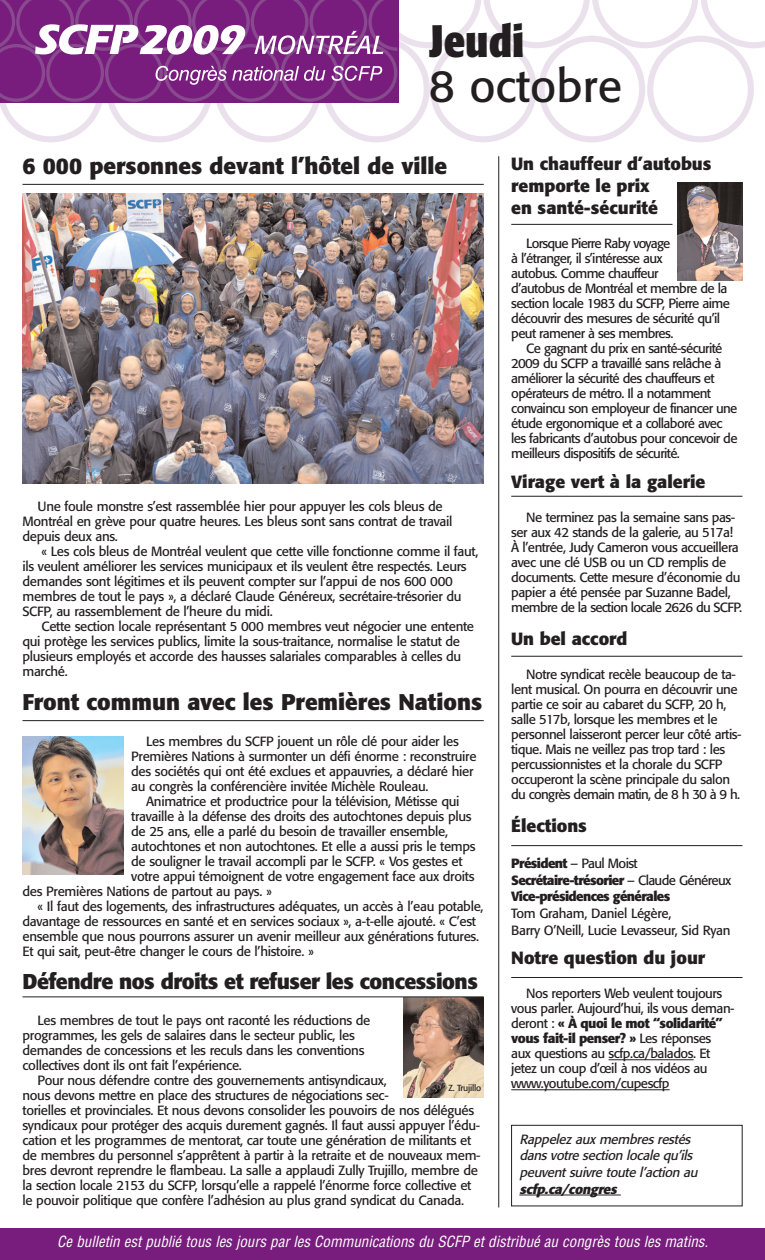
<style>
.page{position:relative;width:765px;height:1260px;background:#fff}
.page>*{position:absolute;margin:0;border:0;box-sizing:border-box;transform-origin:0 0}
.t1{font:45px "Formata";color:#231f20}
.t2{font:700 condensed 45px "Formata";color:#231f20}
.t3{font:700 22.5px "Formata";color:#231f20}
.t4{font:700 21.25px "Formata";letter-spacing:-.025em;color:#231f20}
.t5{font:700 17.5px/22.1px "Formata";color:#231f20}
.t6{font:italic condensed 15px "Helvetica";color:#fff}
.t7{font:13.25px/15px "Formata";letter-spacing:-.025em;color:#231f20}
.t8{font:13.25px/15px "Formata";letter-spacing:-.045em;color:#231f20}
.t9{font:italic 13.25px/16.6px "Formata";color:#231f20}
.t10{font:700 13.25px/16.8px "Formata";letter-spacing:-.045em;color:#231f20}
.t11{font:italic 700 13.25px "Formata";color:#231f20}
.t12{font:8.75px "Formata";letter-spacing:-.025em;color:#231f20}
.s1{font-weight:400}
.s2{font-weight:700}
</style>
<div class="page">
<svg style="left:0;top:0;width:765px;height:143px"></svg>
<svg style="left:0;top:0;width:401px;height:103px;background:#7b2580"></svg>
<svg style="left:156px;top:66px;width:169px;height:19px;background:#99569d"></svg>
<svg style="left:332px;top:66px;width:50px;height:15px"></svg>
<svg style="left:254px;top:31px;width:129px;height:23px"></svg>
<svg style="left:35px;top:24px;width:211px;height:31px"></svg>
<div style="left:1px;top:1229px;width:764px;height:31px;background:#781d7d"></div>
<hr style="left:761px;top:1228px;width:4px;height:32px;background:#781d7d">
<hr style="left:519px;top:1195px;width:102px;height:1px;background:#231f20">
<div style="left:511px;top:1125px;width:231px;height:81px;border:1px solid #231f20"></div>
<hr style="left:498px;top:156px;width:1px;height:1052px;background:#231f20">
<hr style="left:609px;top:1059px;width:85px;height:1px;background:#231f20">
<hr style="left:511px;top:1089px;width:30px;height:1px;background:#231f20">
<hr style="left:541px;top:1089px;width:129px;height:1px;background:#231f20">
<img style="left:22px;top:193px;width:462px;height:291px">
<hr style="left:22px;top:184px;width:462px;height:1px;background:#231f20">
<hr style="left:22px;top:720px;width:462px;height:1px;background:#231f20">
<img style="left:22px;top:736px;width:102px;height:139px">
<img style="left:403px;top:998px;width:81px;height:100px">
<img style="left:678px;top:182px;width:64px;height:99px">
<hr style="left:511px;top:224px;width:161px;height:1px;background:#231f20">
<hr style="left:511px;top:496px;width:231px;height:1px;background:#231f20">
<hr style="left:511px;top:656px;width:231px;height:1px;background:#231f20">
<hr style="left:511px;top:845px;width:231px;height:1px;background:#231f20">
<hr style="left:511px;top:977px;width:231px;height:1px;background:#231f20">
<hr style="left:22px;top:997px;width:462px;height:1px;background:#231f20">
<h1 class="t2" style="left:429px;top:22px;width:97px">Jeudi</h1>
<h1 class="t1" style="left:429px;top:66px;width:195px">8 octobre</h1>
<h3 class="t5" style="left:511px;top:154px;width:202px">Un chauffeur d’autobus remporte le prix<br>en santé-sécurité</h3>
<p class="t8" style="left:511px;top:237px;width:220px;text-indent:15px">Lorsque Pierre Raby voyage<br>à l’étranger, il s’intéresse aux<br>autobus. Comme chauffeur<br>d’autobus de Montréal et membre de la section locale 1983 du SCFP, Pierre aime découvrir des mesures de sécurité qu’il peut ramener à ses membres.</p>
<p class="t8" style="left:511px;top:342px;width:228px;text-indent:15px">Ce gagnant du prix en santé-sécurité 2009 du SCFP a travaillé sans relâche à améliorer la sécurité des chauffeurs et opérateurs de métro. Il a notamment convaincu son employeur de financer une étude ergonomique et a collaboré avec les fabricants d’autobus pour concevoir de meilleurs dispositifs de sécurité.</p>
<h3 class="t5" style="left:511px;top:472px;width:196px">Virage vert à la galerie</h3>
<p class="t7" style="left:511px;top:511px;width:233px;text-indent:15px">Ne terminez pas la semaine sans pas&shy;ser aux 42 stands de la galerie, au 517a!<br>À l’entrée, Judy Cameron vous accueillera avec une clé USB ou un CD remplis de documents. Cette mesure d’économie du papier a été pensée par Suzanne Badel, membre de la section locale 2626 du SCFP.</p>
<h3 class="t5" style="left:511px;top:629px;width:118px">Un bel accord</h3>
<p class="t7" style="left:511px;top:668px;width:232px;text-indent:15px">Notre syndicat recèle beaucoup de ta&shy;lent musical. On pourra en découvrir une partie ce soir au cabaret du SCFP, 20 h, salle 517b, lorsque les membres et le personnel laisseront percer leur côté artis&shy;tique. Mais ne veillez pas trop tard : les percussionnistes et la chorale du SCFP occuperont la scène principale du salon du congrès demain matin, de 8 h 30 à 9 h.</p>
<h3 class="t5" style="left:511px;top:816px;width:77px">Élections</h3>
<p class="t10" style="left:511px;top:856px;width:222px">Président <span class="s1">– Paul Moist<br></span>Secrétaire-trésorier <span class="s1">– Claude Généreux<br></span>Vice-présidences générales</p>
<p class="t7" style="left:511px;top:906px;width:221px;line-height:16.6px">Tom Graham, Daniel Légère,<br>Barry O’Neill, Lucie Levasseur, Sid Ryan</p>
<h3 class="t5" style="left:511px;top:949px;width:196px">Notre question du jour</h3>
<p class="t7" style="left:511px;top:987px;width:225px;text-indent:15px">Nos reporters Web veulent toujours vous parler. Aujourd’hui, ils vous deman&shy;deront : <span class="s2">« À quoi le mot “solidarité” vous fait-il penser? »</span> Les réponses<br>aux questions au scfp.ca/balados. Et jetez un coup d’œil à nos vidéos au</p>
<h2 class="t3" style="left:22px;top:156px;width:426px">6 000 personnes devant l’hôtel de ville</h2>
<p class="t7" style="left:23px;top:500px;width:431px;text-indent:15px">Une foule monstre s’est rassemblée hier pour appuyer les cols bleus de<br>Montréal en grève pour quatre heures. Les bleus sont sans contrat de travail depuis deux ans.</p>
<p class="t7" style="left:23px;top:545px;width:457px;text-indent:19px">« Les cols bleus de Montréal veulent que cette ville fonctionne comme il faut, ils veulent améliorer les services municipaux et ils veulent être respectés. Leurs demandes sont légitimes et ils peuvent compter sur l’appui de nos 600 000 membres de tout le pays », a déclaré Claude Généreux, secrétaire-trésorier du SCFP, au rassemblement de l’heure du midi.</p>
<p class="t7" style="left:23px;top:620px;width:453px;text-indent:19px">Cette section locale représentant 5 000 membres veut négocier une entente qui protège les services publics, limite la sous-traitance, normalise le statut de plusieurs employés et accorde des hausses salariales comparables à celles du marché.</p>
<h2 class="t3" style="left:22px;top:692px;width:461px">Front commun avec les Premières Nations</h2>
<p class="t7" style="left:131px;top:735px;width:347px;text-indent:15px">Les membres du SCFP jouent un rôle clé pour aider les Premières Nations à surmonter un défi énorme : reconstruire des sociétés qui ont été exclues et appauvries, a déclaré hier au congrès la conférencière invitée Michèle Rouleau.</p>
<p class="t7" style="left:146px;top:795px;width:315px">Animatrice et productrice pour la télévision, Métisse qui</p>
<p class="t7" style="left:131px;top:810px;width:342px">travaille à la défense des droits des autochtones depuis plus</p>
<p class="t7" style="left:131px;top:825px;width:318px">de 25 ans, elle a parlé du besoin de travailler ensemble,</p>
<p class="t7" style="left:131px;top:840px;width:346px">autochtones et non autochtones. Et elle a aussi pris le temps</p>
<p class="t7" style="left:131px;top:855px;width:333px">de souligner le travail accompli par le SCFP. « Vos gestes et</p>
<p class="t7" style="left:131px;top:870px;width:345px">votre appui témoignent de votre engagement face aux droits</p>
<p class="t7" style="left:23px;top:885px;width:251px">des Premières Nations de partout au pays. »</p>
<p class="t7" style="left:38px;top:900px;width:448px">« Il faut des logements, des infrastructures adéquates, un accès à l’eau potable,</p>
<p class="t7" style="left:23px;top:915px;width:455px">davantage de ressources en santé et en services sociaux », a-t-elle ajouté. « C’est</p>
<p class="t7" style="left:23px;top:930px;width:458px">ensemble que nous pourrons assurer un avenir meilleur aux générations futures.</p>
<p class="t7" style="left:23px;top:945px;width:293px">Et qui sait, peut-être changer le cours de l’histoire. »</p>
<h3 class="t4" style="left:22px;top:972px;width:457px">Défendre nos droits et refuser les concessions</h3>
<p class="t7" style="left:23px;top:1013px;width:349px;text-indent:15px">Les membres de tout le pays ont raconté les réductions de programmes, les gels de salaires dans le secteur public, les demandes de concessions et les reculs dans les conventions collectives dont ils ont fait l’expérience.</p>
<p class="t7" style="left:23px;top:1073px;width:460px;text-indent:15px">Pour nous défendre contre des gouvernements antisyndicaux,<br>nous devons mettre en place des structures de négociations sec-<br>torielles et provinciales. Et nous devons consolider les pouvoirs de nos délégués syndicaux pour protéger des acquis durement gagnés. Il faut aussi appuyer l’édu&shy;cation et les programmes de mentorat, car toute une génération de militants et de membres du personnel s’apprêtent à partir à la retraite et de nouveaux mem&shy;bres devront reprendre le flambeau. La salle a applaudi Zully Trujillo, membre de la section locale 2153 du SCFP, lorsqu’elle a rappelé l’énorme force collective et le pouvoir politique que confère l’adhésion au plus grand syndicat du Canada.</p>
<p class="t12" style="left:448px;top:1084px;width:34px">Z. Trujillo</p>
<p class="t7" style="left:511px;top:1077px;width:160px">www.youtube.com/cupescfp</p>
<p class="t9" style="left:519px;top:1132px;width:183px">Rappelezauxmembresrestés dansvotre section locale qu’ils peuventsuivre toute l’action au</p>
<p class="t11" style="left:519px;top:1183px;width:102px">scfp.ca/congres</p>
<p class="t6" style="left:57px;top:1236px;width:655px">Ce bulletin est publié tous les jours par les Communications du SCFP et distribué au congrès tous les matins.</p>
</div>
